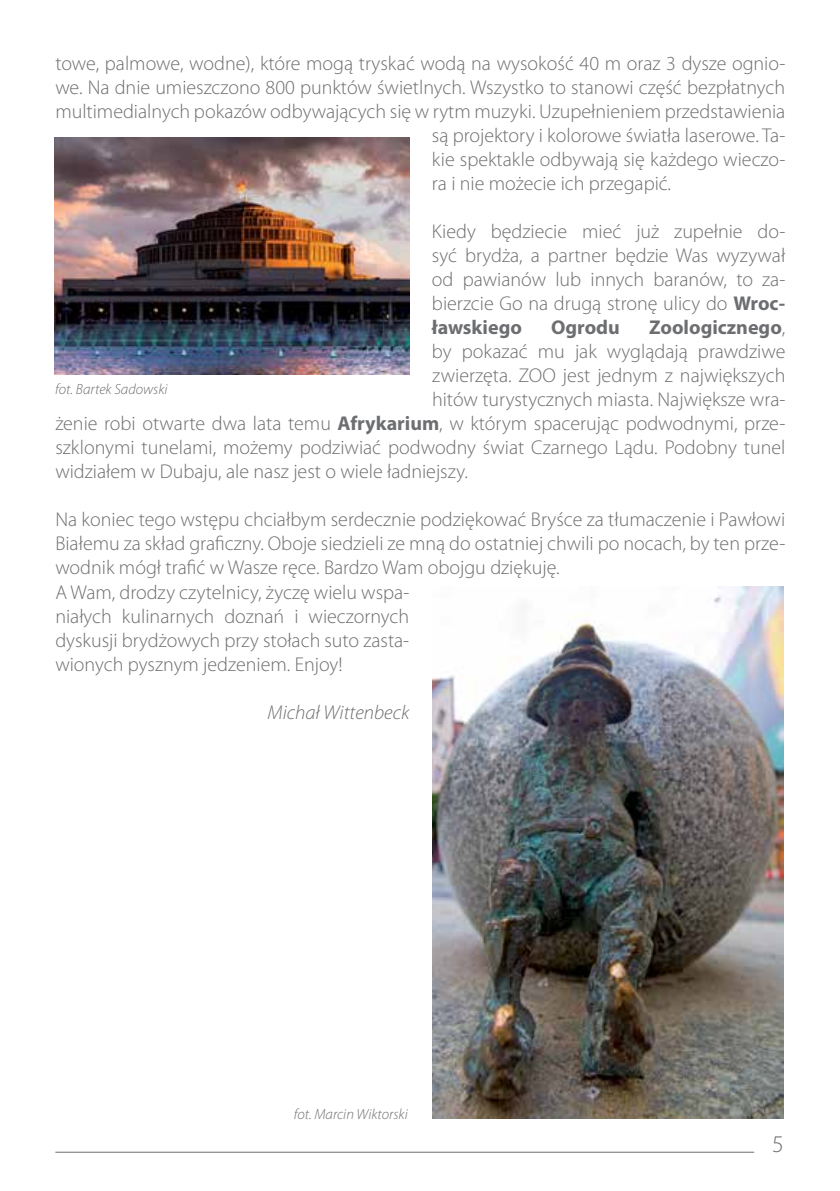
<style>
.page{position:relative;width:840px;height:1191px;background:#fff}
.page>*{position:absolute;margin:0;border:0;box-sizing:border-box;transform-origin:0 0}
.t1{font:300 24px "Myriad Pro";color:#6d6e71}
.t2{font:300 20px/24px "Myriad Pro";color:#6d6e71;text-align:justify}
.t3{font:700 20px "Myriad Pro";color:#6d6e71}
.t4{font:italic 300 20px "Myriad Pro";color:#6d6e71}
.t5{font:italic 300 14.8px "Myriad Pro";color:#6d6e71}
.s1{font-weight:700}
.s2{font-weight:300}
</style>
<div class="page">
<hr style="left:55px;top:1151px;width:698px;height:1px;background:#6d6e71">
<img style="left:54px;top:138px;width:355px;height:236px">
<img style="left:432px;top:586px;width:351px;height:532px">
<p class="t2" style="left:55px;top:52px;width:731px">towe, palmowe, wodne), które mogą tryskać wodą na wysokość 40 m oraz 3 dysze ognio-</p>
<p class="t2" style="left:55px;top:76px;width:731px">we. Na dnie umieszczono 800 punktów świetlnych. Wszystko to stanowi część bezpłatnych</p>
<p class="t2" style="left:55px;top:100px;width:731px">multimedialnych pokazów odbywających się w rytm muzyki. Uzupełnieniem przedstawienia</p>
<p class="t2" style="left:431px;top:124px;width:355px">są projektory i kolorowe światła laserowe. Ta-</p>
<p class="t2" style="left:431px;top:148px;width:355px">kie spektakle odbywają się każdego wieczo-</p>
<p class="t2" style="left:431px;top:172px;width:240px">ra i nie możecie ich przegapić.</p>
<p class="t2" style="left:431px;top:220px;width:355px">Kiedy będziecie mieć już zupełnie do&shy;syć brydża, a partner będzie Was wyzywał od pawianów lub innych baranów, to za&shy;bierzcie Go na drugą stronę ulicy do <span class="s1">Wroc&shy;ławskiego</span></p>
<p class="t3" style="left:550px;top:314px;width:70px">Ogrodu</p>
<p class="t3" style="left:648px;top:314px;width:138px">Zoologicznego<span class="s2">,</span></p>
<p class="t2" style="left:431px;top:340px;width:355px">by pokazać mu jak wyglądają prawdziwe</p>
<p class="t2" style="left:432px;top:364px;width:354px">zwierzęta. ZOO jest jednym z największych</p>
<p class="t2" style="left:432px;top:388px;width:354px">hitów turystycznych miasta. Największe wra-</p>
<p class="t2" style="left:55px;top:412px;width:731px">żenie robi otwarte dwa lata temu <span class="s1">Afrykarium</span>, w którym spacerując podwodnymi, prze-</p>
<p class="t2" style="left:55px;top:436px;width:731px">szklonymi tunelami, możemy podziwiać podwodny świat Czarnego Lądu. Podobny tunel</p>
<p class="t2" style="left:55px;top:460px;width:414px">widziałem w Dubaju, ale nasz jest o wiele ładniejszy.</p>
<p class="t2" style="left:55px;top:508px;width:731px;text-align:left">Na koniec tego wstępu chciałbym serdecznie podziękować Bryśce za tłumaczenie i Pawłowi Białemu za skład graficzny. Oboje siedzieli ze mną do ostatniej chwili po nocach, by ten prze&shy;wodnik mógł trafić w Wasze ręce. Bardzo Wam obojgu dziękuję.<br>A Wam, drodzy czytelnicy, życzę wielu wspa-<br>niałych kulinarnych doznań i wieczornych<br>dyskusji brydżowych przy stołach suto zasta-<br>wionych pysznym jedzeniem. Enjoy!</p>
<p class="t4" style="left:267px;top:701px;width:143px">Michał Wittenbeck</p>
<p class="t5" style="left:55px;top:381px;width:114px">fot. Bartek Sadowski</p>
<p class="t5" style="left:293px;top:1105px;width:116px">fot. Marcin Wiktorski</p>
<p class="t1" style="left:771px;top:1130px;width:13px">5</p>
</div>
